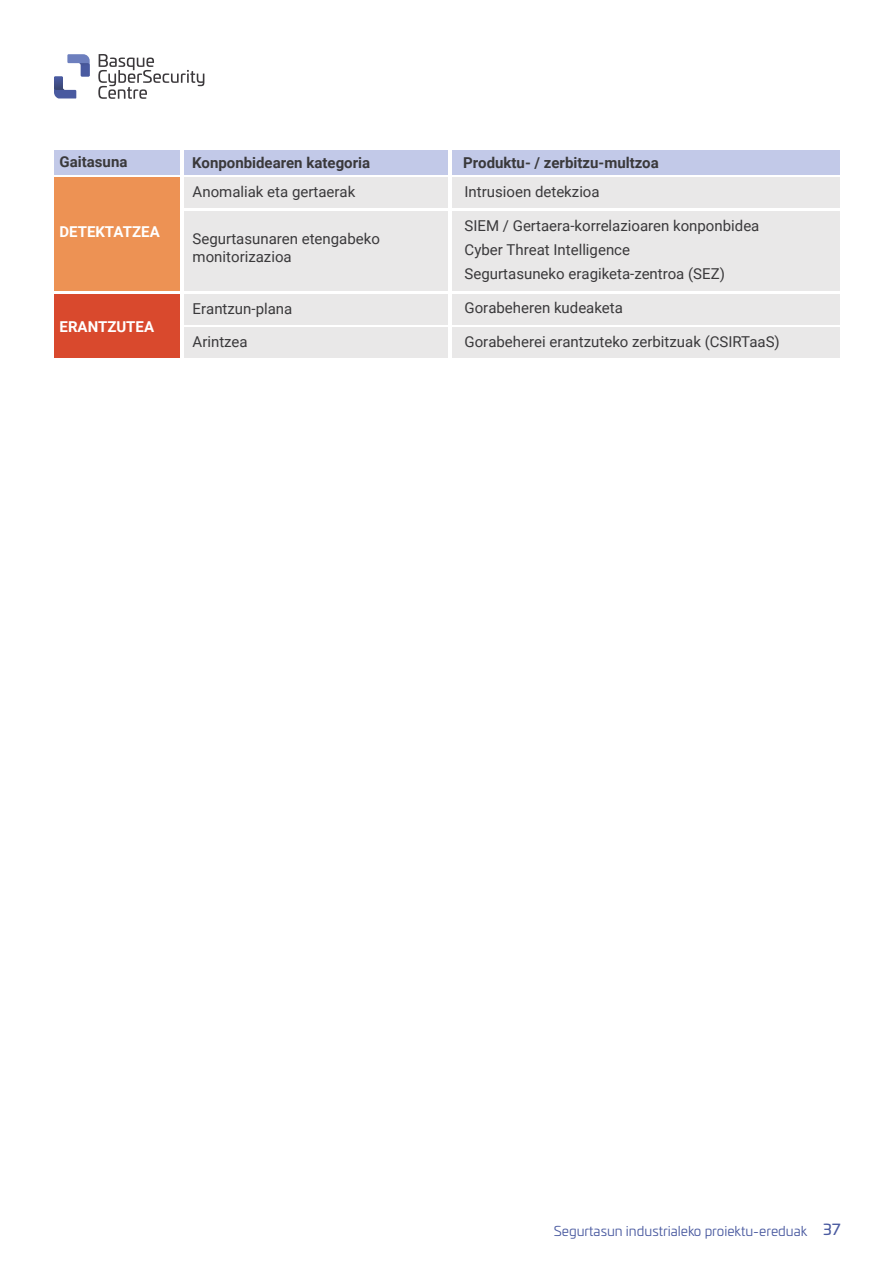
<style>
.page{position:relative;width:893px;height:1263px;background:#fff}
.page>*{position:absolute;margin:0;border:0;box-sizing:border-box;transform-origin:0 0}
.t1{font:15px/24px "Roboto";color:#3a393b}
.t2{font:700 15px "Roboto";color:#3a393b}
.t3{font:700 15px "Roboto";color:#fff}
.t4{font:13.5px "Univia Pro";color:#4a5aa0}
.s1{font-size:15px}
</style>
<div class="page">
<svg style="left:54px;top:54px;width:36px;height:44px"></svg>
<svg style="left:98px;top:54px;width:106px;height:45px"></svg>
<div style="left:54px;top:150px;width:126px;height:24px;background:#c2c9e8"></div>
<div style="left:184px;top:150px;width:264px;height:24px;background:#c2c9e8"></div>
<div style="left:452px;top:150px;width:388px;height:24px;background:#c2c9e8"></div>
<div style="left:54px;top:178px;width:126px;height:113px;background:#ed9254"></div>
<div style="left:54px;top:294px;width:126px;height:64px;background:#d9492d"></div>
<div style="left:184px;top:178px;width:264px;height:30px;background:#e9e8e8"></div>
<div style="left:184px;top:294px;width:264px;height:30px;background:#e9e8e8"></div>
<div style="left:184px;top:327px;width:264px;height:31px;background:#e9e8e8"></div>
<div style="left:184px;top:211px;width:264px;height:80px;background:#e9e8e8"></div>
<div style="left:452px;top:178px;width:388px;height:30px;background:#e9e8e8"></div>
<div style="left:452px;top:294px;width:388px;height:30px;background:#e9e8e8"></div>
<div style="left:452px;top:327px;width:388px;height:31px;background:#e9e8e8"></div>
<div style="left:452px;top:211px;width:388px;height:80px;background:#e9e8e8"></div>
<p class="t2" style="left:60px;top:151px;width:69px">Gaitasuna</p>
<p class="t2" style="left:192px;top:152px;width:179px">Konponbidearen kategoria</p>
<p class="t2" style="left:463px;top:152px;width:197px">Produktu- / zerbitzu-multzoa</p>
<p class="t3" style="left:60px;top:222px;width:102px">DETEKTATZEA</p>
<p class="t3" style="left:60px;top:316px;width:96px">ERANTZUTEA</p>
<p class="t1" style="left:193px;top:179px;width:164px">Anomaliak eta gertaerak</p>
<p class="t1" style="left:193px;top:229px;width:189px;line-height:18px">Segurtasunaren etengabeko monitorizazioa</p>
<p class="t1" style="left:193px;top:296px;width:101px">Erantzun-plana</p>
<p class="t1" style="left:193px;top:329px;width:57px">Arintzea</p>
<p class="t1" style="left:464px;top:179px;width:137px">Intrusioen detekzioa</p>
<p class="t1" style="left:465px;top:213px;width:296px">SIEM / Gertaera-korrelazioaren konponbidea<br>Cyber Threat Intelligence<br>Segurtasuneko eragiketa-zentroa (SEZ)</p>
<p class="t1" style="left:464px;top:295px;width:160px">Gorabeheren kudeaketa</p>
<p class="t1" style="left:465px;top:329px;width:317px">Gorabeherei erantzuteko zerbitzuak (CSIRTaaS)</p>
<p class="t4" style="left:554px;top:1221px;width:288px">Segurtasun industrialeko proiektu-ereduak <span class="s1">37</span></p>
</div>
